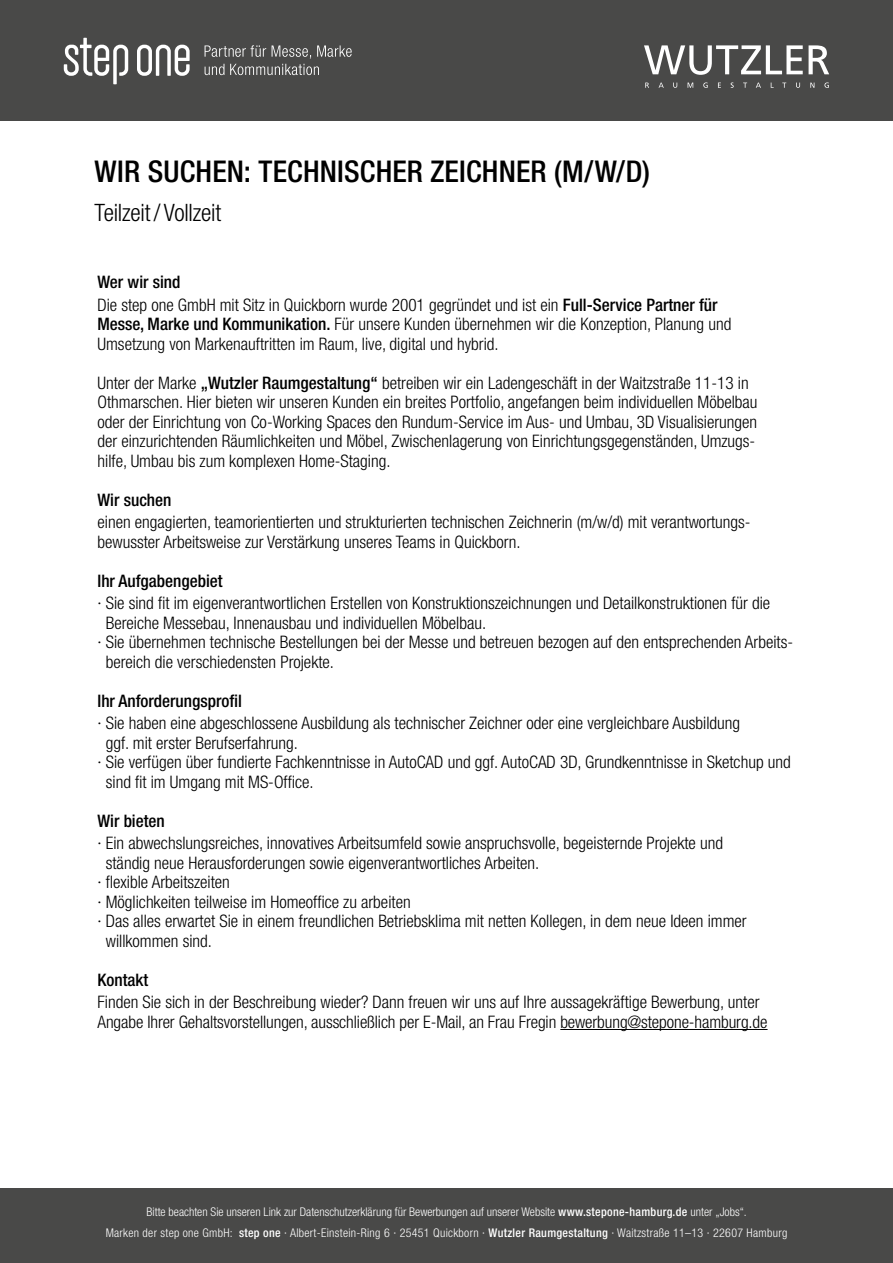
<style>
.page{position:relative;width:893px;height:1263px;background:#494948}
.page>*{position:absolute;margin:0;border:0;box-sizing:border-box;transform-origin:0 0}
.t1{font:500 condensed 30px "Helvetica Neue LT Std";letter-spacing:.005em;color:#000}
.t2{font:300 condensed 24px "Helvetica Neue LT Std";letter-spacing:-.005em;color:#000}
.t3{font:300 condensed 17.25px/19.5px "Helvetica Neue LT Std";color:#000}
.t4{font:500 condensed 17.25px "Helvetica Neue LT Std";color:#000}
.t5{font:300 condensed 12px/21.1px "Helvetica Neue LT Std";color:#fff;text-align:center}
.s1{font-weight:500}
</style>
<div class="page">
<div style="left:0;top:122px;width:893px;height:1066px;background:#fff"></div>
<svg style="left:644px;top:45px;width:159px;height:30px"></svg>
<svg style="left:809px;top:45px;width:20px;height:29px"></svg>
<svg style="left:645px;top:83px;width:4px;height:5px"></svg>
<svg style="left:659px;top:83px;width:5px;height:5px"></svg>
<svg style="left:673px;top:83px;width:4px;height:5px"></svg>
<svg style="left:688px;top:83px;width:5px;height:5px"></svg>
<svg style="left:703px;top:82px;width:5px;height:6px"></svg>
<svg style="left:718px;top:83px;width:3px;height:5px"></svg>
<svg style="left:731px;top:82px;width:3px;height:6px"></svg>
<svg style="left:743px;top:83px;width:4px;height:5px"></svg>
<svg style="left:756px;top:83px;width:5px;height:5px"></svg>
<svg style="left:796px;top:83px;width:4px;height:5px"></svg>
<svg style="left:810px;top:83px;width:4px;height:5px"></svg>
<svg style="left:824px;top:82px;width:5px;height:6px"></svg>
<svg style="left:205px;top:45px;width:147px;height:30px"></svg>
<svg style="left:64px;top:38px;width:126px;height:46px"></svg>
<hr style="left:560px;top:1029px;width:207px;height:1px;background:#000">
<h1 class="t1" style="left:95px;top:153px;width:557px">WIR SUCHEN: TECHNISCHER ZEICHNER (M/W/D)</h1>
<h2 class="t2" style="left:95px;top:199px;width:128px">Teilzeit/ Vollzeit</h2>
<p class="t3" style="left:98px;top:271px;width:622px;line-height:22.5px"><span class="s1">Wer wir sind<br></span>Die step one GmbH mit Sitz in Quickborn wurde 2001 gegründet und ist ein <span class="s1">Full-Service Partner für</span></p>
<p class="t3" style="left:98px;top:314px;width:635px"><span class="s1">Messe, Marke und Kommunikation.</span> Für unsere Kunden übernehmen wir die Konzeption, Planung und<br>Umsetzung von Markenauftritten im Raum, live, digital und hybrid.</p>
<p class="t3" style="left:98px;top:373px;width:662px">Unter der Marke <span class="s1">„Wutzler Raumgestaltung“</span> betreiben wir ein Ladengeschäft in der Waitzstraße 11-13 in Othmarschen. Hier bieten wir unseren Kunden ein breites Portfolio, angefangen beim individuellen Möbelbau oder der Einrichtung von Co-Working Spaces den Rundum-Service im Aus- und Umbau, 3D Visualisierungen der einzurichtenden Räumlichkeiten und Möbel, Zwischenlagerung von Einrichtungsgegenständen, Umzugs&shy;hilfe, Umbau bis zum komplexen Home-Staging.</p>
<p class="t4" style="left:98px;top:489px;width:75px">Wir suchen</p>
<p class="t3" style="left:98px;top:512px;width:655px">einen engagierten, teamorientierten und strukturierten technischen Zeichnerin (m/w/d) mit verantwortungs&shy;bewusster Arbeitsweise zur Verstärkung unseres Teams in Quickborn.</p>
<p class="t4" style="left:98px;top:570px;width:127px">Ihr Aufgabengebiet</p>
<p class="t3" style="left:98px;top:593px;width:674px">∙ Sie sind fit im eigenverantwortlichen Erstellen von Konstruktionszeichnungen und Detailkonstruktionen für die</p>
<p class="t3" style="left:106px;top:613px;width:382px">Bereiche Messebau, Innenausbau und individuellen Möbelbau.</p>
<p class="t3" style="left:98px;top:632px;width:697px">∙ Sie übernehmen technische Bestellungen bei der Messe und betreuen bezogen auf den entsprechenden Arbeits-</p>
<p class="t3" style="left:106px;top:652px;width:230px">bereich die verschiedensten Projekte.</p>
<p class="t4" style="left:98px;top:690px;width:146px">Ihr Anforderungsprofil</p>
<p class="t3" style="left:98px;top:713px;width:644px">∙ Sie haben eine abgeschlossene Ausbildung als technischer Zeichner oder eine vergleichbare Ausbildung</p>
<p class="t3" style="left:106px;top:733px;width:194px">ggf. mit erster Berufserfahrung.</p>
<p class="t3" style="left:98px;top:752px;width:695px">∙ Sie verfügen über fundierte Fachkenntnisse in AutoCAD und ggf. AutoCAD 3D, Grundkenntnisse in Sketchup und</p>
<p class="t3" style="left:106px;top:772px;width:209px">sind fit im Umgang mit MS-Office.</p>
<p class="t4" style="left:98px;top:810px;width:69px">Wir bieten</p>
<p class="t3" style="left:98px;top:833px;width:627px">∙ Ein abwechslungsreiches, innovatives Arbeitsumfeld sowie anspruchsvolle, begeisternde Projekte und</p>
<p class="t3" style="left:106px;top:853px;width:435px">ständig neue Herausforderungen sowie eigenverantwortliches Arbeiten.</p>
<p class="t3" style="left:98px;top:872px;width:134px">∙ flexible Arbeitszeiten</p>
<p class="t3" style="left:98px;top:892px;width:315px">∙ Möglichkeiten teilweise im Homeoffice zu arbeiten</p>
<p class="t3" style="left:98px;top:911px;width:651px">∙ Das alles erwartet Sie in einem freundlichen Betriebsklima mit netten Kollegen, in dem neue Ideen immer</p>
<p class="t3" style="left:106px;top:930px;width:108px">willkommen sind.</p>
<p class="t4" style="left:98px;top:969px;width:52px">Kontakt</p>
<p class="t3" style="left:98px;top:992px;width:672px">Finden Sie sich in der Beschreibung wieder? Dann freuen wir uns auf Ihre aussagekräftige Bewerbung, unter<br>Angabe Ihrer Gehaltsvorstellungen, ausschließlich per E-Mail, an Frau Fregin bewerbung@stepone-hamburg.de</p>
<p class="t5" style="left:106px;top:1201px;width:683px">Bitte beachten Sie unseren Link zur Datenschutzerklärung für Bewerbungen auf unserer Website <span class="s1">www.stepone-hamburg.de</span> unter „Jobs“.<br>Marken der step one GmbH: <span class="s1">step one</span> ∙ Albert-Einstein-Ring 6 ∙ 25451 Quickborn · <span class="s1">Wutzler Raumgestaltung</span> ∙ Waitzstraße 11–13 · 22607 Hamburg</p>
</div>
